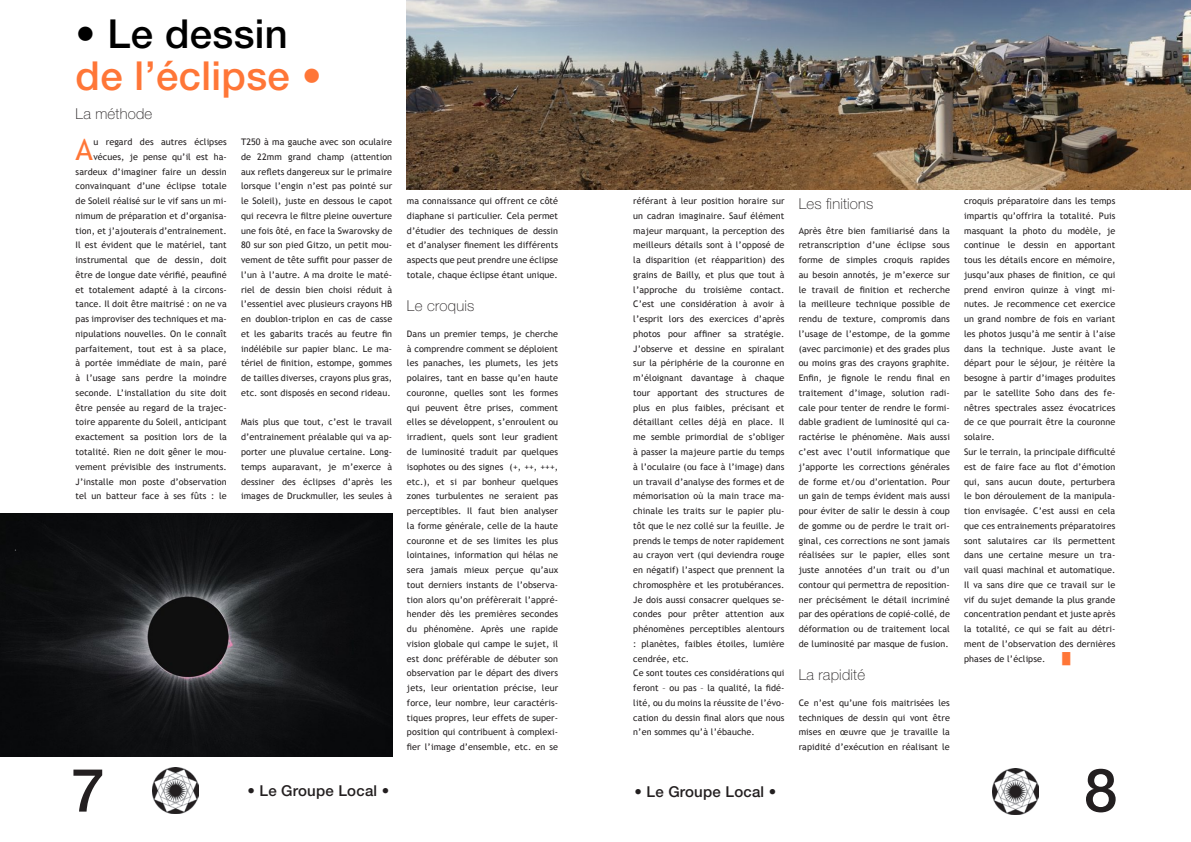
<style>
.page{position:relative;width:1191px;height:842px;background:#fff}
.page>*{position:absolute;margin:0;border:0;box-sizing:border-box;transform-origin:0 0}
.t1{font:500 60px "Helvetica Neue LT Std";color:#231f20}
._2_moyen-titre_moyen{font:500 40px "Helvetica Neue LT Std";letter-spacing:.01em;color:#ff7637}
._2_moyen-titre_moyen-2{font:500 40px "Helvetica Neue LT Std";letter-spacing:.01em;color:#000}
._5_texte_courant{font:29.6px "Trebuchet MS";color:#ff7637}
._3_chapitre_fin{font:100 15px "Helvetica Neue LT Std";letter-spacing:.015em;color:#231f20}
.t2{font:500 15px "Helvetica Neue LT Std";letter-spacing:.015em;color:#231f20}
._5_texte_courant-2{font:11px "Times New Roman";color:#ff7637}
._5_texte_courant-3{font:9px/14.7px "Trebuchet MS";letter-spacing:.01em;color:#231f20;text-align:justify}
</style>
<div class="page">
<img style="left:153px;top:767px;width:46px;height:46px">
<img style="left:992px;top:769px;width:46px;height:46px">
<img style="left:406px;top:0;width:785px;height:189px">
<img style="left:0;top:513px;width:392px;height:244px">
<p class="_2_moyen-titre_moyen-2" style="left:76px;top:10px;width:214px">• Le dessin</p>
<p class="_2_moyen-titre_moyen" style="left:76px;top:52px;width:248px">de l’éclipse •</p>
<p class="_3_chapitre_fin" style="left:76px;top:105px;width:78px">La méthode</p>
<p class="_5_texte_courant" style="left:76px;top:132px;width:19px">A</p>
<p class="_5_texte_courant-3" style="left:76px;top:135px;width:153px;text-align:right">u regard des autres éclipses vécues, je pense qu’il est ha&shy;sardeux d’imaginer faire un dessin convainquant d’une éclipse totale de Soleil réalisé sur le vif sans un mi&shy;nimum de préparation et d’organisa&shy;tion, et j’ajouterais d’entrainement.</p>
<p class="_5_texte_courant-3" style="left:76px;top:238px;width:153px">Il est évident que le matériel, tant instrumental que de dessin, doit être de longue date vérifié, peaufiné et totalement adapté à la circons&shy;tance. Il doit être maitrisé : on ne va pas improviser des techniques et ma&shy;nipulations nouvelles. On le connaît parfaitement, tout est à sa place, à portée immédiate de main, paré à l’usage sans perdre la moindre seconde. L’installation du site doit être pensée au regard de la trajec&shy;toire apparente du Soleil, anticipant exactement sa position lors de la totalité. Rien ne doit gêner le mou&shy;vement prévisible des instruments.<br>J’installe mon poste d’observation tel un batteur face à ses fûts : le</p>
<p class="_5_texte_courant-3" style="left:241px;top:135px;width:153px">T250 à ma gauche avec son oculaire de 22mm grand champ (attention aux reflets dangereux sur le primaire lorsque l’engin n’est pas pointé sur le Soleil), juste en dessous le capot qui recevra le filtre pleine ouverture une fois ôté, en face la Swarovsky de 80 sur son pied Gitzo, un petit mou&shy;vement de tête suffit pour passer de l’un à l’autre. A ma droite le maté&shy;riel de dessin bien choisi réduit à l’essentiel avec plusieurs crayons HB en doublon-triplon en cas de casse et les gabarits tracés au feutre fin indélébile sur papier blanc. Le ma&shy;tériel de finition, estompe, gommes de tailles diverses, crayons plus gras, etc. sont disposés en second rideau.</p>
<p class="_5_texte_courant-3" style="left:241px;top:415px;width:153px">Mais plus que tout, c’est le travail d’entrainement préalable qui va ap&shy;porter une pluvalue certaine. Long&shy;temps auparavant, je m’exerce à dessiner des éclipses d’après les images de Druckmuller, les seules à</p>
<p class="_5_texte_courant-3" style="left:407px;top:194px;width:153px">ma connaissance qui offrent ce côté diaphane si particulier. Cela permet d’étudier des techniques de dessin et d’analyser finement les différents aspects que peut prendre une éclipse totale, chaque éclipse étant unique.</p>
<p class="_3_chapitre_fin" style="left:407px;top:297px;width:69px">Le croquis</p>
<p class="_5_texte_courant-3" style="left:407px;top:326px;width:153px">Dans un premier temps, je cherche à comprendre comment se déploient les panaches, les plumets, les jets polaires, tant en basse qu’en haute couronne, quelles sont les formes qui peuvent être prises, comment elles se développent, s’enroulent ou irradient, quels sont leur gradient de luminosité traduit par quelques isophotes ou des signes (+, ++, +++, etc.), et si par bonheur quelques zones turbulentes ne seraient pas perceptibles. Il faut bien analyser la forme générale, celle de la haute couronne et de ses limites les plus lointaines, information qui hélas ne sera jamais mieux perçue qu’aux tout derniers instants de l’observa&shy;tion alors qu’on préfèrerait l’appré&shy;hender dès les premières secondes du phénomène. Après une rapide vision globale qui campe le sujet, il est donc préférable de débuter son observation par le départ des divers jets, leur orientation précise, leur force, leur nombre, leur caractéris&shy;tiques propres, leur effets de super&shy;position qui contribuent à complexi&shy;fier l’image d’ensemble, etc. en se</p>
<p class="_5_texte_courant-3" style="left:633px;top:194px;width:153px">référant à leur position horaire sur un cadran imaginaire. Sauf élément majeur marquant, la perception des meilleurs détails sont à l’opposé de la disparition (et réapparition) des grains de Bailly, et plus que tout à l’approche du troisième contact.<br>C’est une considération à avoir à l’esprit lors des exercices d’après photos pour affiner sa stratégie.<br>J’observe et dessine en spiralant sur la périphérie de la couronne en m’éloignant davantage à chaque tour apportant des structures de plus en plus faibles, précisant et détaillant celles déjà en place. Il me semble primordial de s’obliger à passer la majeure partie du temps à l’oculaire (ou face à l’image) dans un travail d’analyse des formes et de mémorisation où la main trace ma&shy;chinale les traits sur le papier plu&shy;tôt que le nez collé sur la feuille. Je prends le temps de noter rapidement au crayon vert (qui deviendra rouge en négatif) l’aspect que prennent la chromosphère et les protubérances.<br>Je dois aussi consacrer quelques se&shy;condes pour prêter attention aux phénomènes perceptibles alentours : planètes, faibles étoiles, lumière cendrée, etc.</p>
<p class="_5_texte_courant-3" style="left:633px;top:666px;width:153px">Ce sont toutes ces considérations qui feront – ou pas – la qualité, la fidé&shy;lité, ou du moins la réussite de l’évo&shy;cation du dessin final alors que nous n’en sommes qu’à l’ébauche.</p>
<p class="t1" style="left:71px;top:754px;width:35px">7</p>
<p class="t2" style="left:247px;top:782px;width:143px">• Le Groupe Local •</p>
<p class="t2" style="left:634px;top:783px;width:143px">• Le Groupe Local •</p>
<p class="_3_chapitre_fin" style="left:798px;top:195px;width:76px">Les finitions</p>
<p class="_5_texte_courant-3" style="left:798px;top:223px;width:153px">Après être bien familiarisé dans la retranscription d’une éclipse sous forme de simples croquis rapides au besoin annotés, je m’exerce sur le travail de finition et recherche la meilleure technique possible de rendu de texture, compromis dans l’usage de l’estompe, de la gomme (avec parcimonie) et des grades plus ou moins gras des crayons graphite.<br>Enfin, je fignole le rendu final en traitement d’image, solution radi&shy;cale pour tenter de rendre le formi&shy;dable gradient de luminosité qui ca&shy;ractérise le phénomène. Mais aussi c’est avec l’outil informatique que j’apporte les corrections générales de forme et/ou d’orientation. Pour un gain de temps évident mais aussi pour éviter de salir le dessin à coup de gomme ou de perdre le trait ori&shy;ginal, ces corrections ne sont jamais réalisées sur le papier, elles sont juste annotées d’un trait ou d’un contour qui permettra de reposition&shy;ner précisément le détail incriminé par des opérations de copié-collé, de déformation ou de traitement local de luminosité par masque de fusion.</p>
<p class="_3_chapitre_fin" style="left:798px;top:666px;width:68px">La rapidité</p>
<p class="_5_texte_courant-3" style="left:798px;top:695px;width:153px">Ce n’est qu’une fois maitrisées les techniques de dessin qui vont être mises en œuvre que je travaille la rapidité d’exécution en réalisant le</p>
<p class="_5_texte_courant-3" style="left:964px;top:194px;width:153px">croquis préparatoire dans les temps impartis qu’offrira la totalité. Puis masquant la photo du modèle, je continue le dessin en apportant tous les détails encore en mémoire, jusqu’aux phases de finition, ce qui prend environ quinze à vingt mi&shy;nutes. Je recommence cet exercice un grand nombre de fois en variant les photos jusqu’à me sentir à l’aise dans la technique. Juste avant le départ pour le séjour, je réitère la besogne à partir d’images produites par le satellite Soho dans des fe&shy;nêtres spectrales assez évocatrices de ce que pourrait être la couronne solaire.</p>
<p class="_5_texte_courant-3" style="left:964px;top:444px;width:153px">Sur le terrain, la principale difficulté est de faire face au flot d’émotion qui, sans aucun doute, perturbera le bon déroulement de la manipula&shy;tion envisagée. C’est aussi en cela que ces entrainements préparatoires sont salutaires car ils permettent dans une certaine mesure un tra&shy;vail quasi machinal et automatique.<br>Il va sans dire que ce travail sur le vif du sujet demande la plus grande concentration pendant et juste après la totalité, ce qui se fait au détri&shy;ment de l’observation des dernières phases de l’éclipse.</p>
<p class="_5_texte_courant-2" style="left:1062px;top:650px;width:9px">█</p>
<p class="t1" style="left:1084px;top:754px;width:35px">8</p>
</div>
